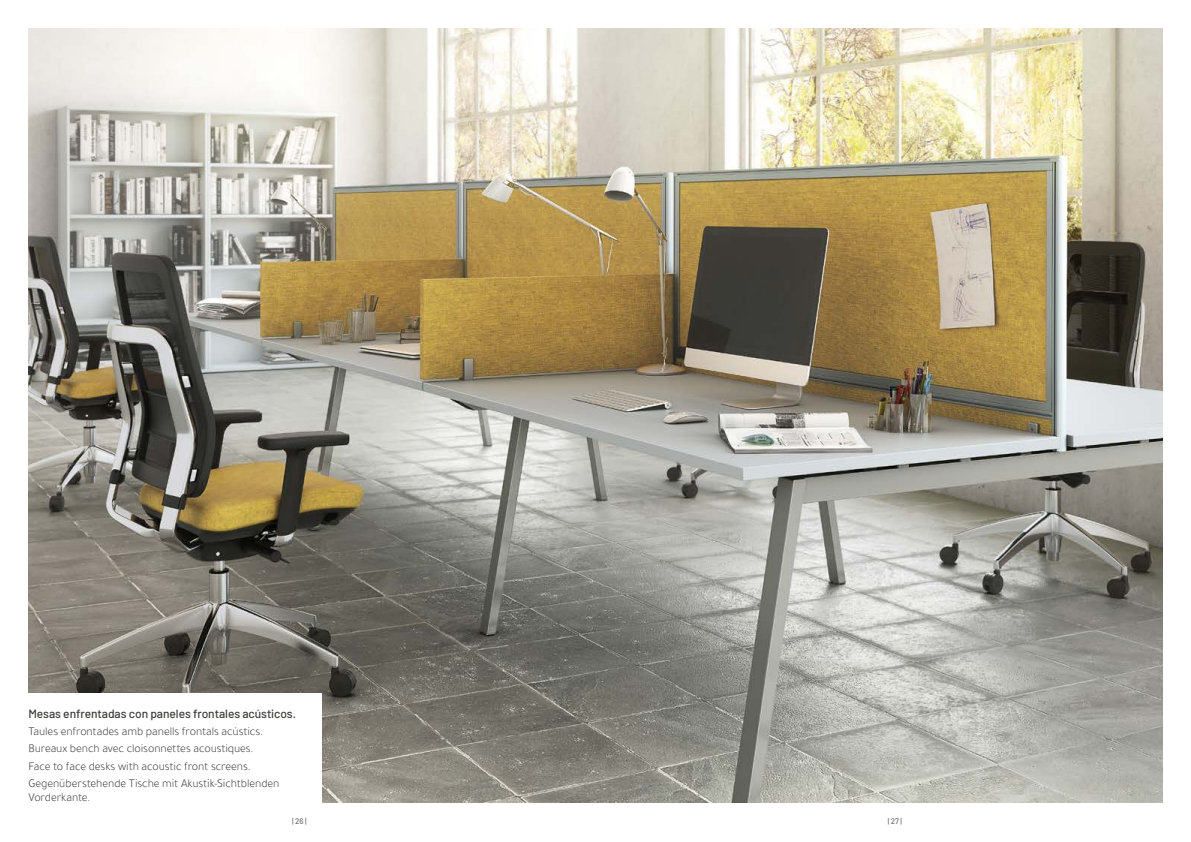
<style>
.page{position:relative;width:1191px;height:842px;background:#fff}
.page>*{position:absolute;margin:0;border:0;box-sizing:border-box;transform-origin:0 0}
.t1{font:300 12px/17.2px "Tajawal";letter-spacing:-.005em;color:#3c3c3b}
.t2{font:500 12px "Barlow";letter-spacing:-.005em;color:#3c3c3b}
.t3{font:500 8px "Barlow";color:#706f6f}
</style>
<div class="page">
<img style="left:28px;top:28px;width:1134px;height:774px">
<div style="left:21px;top:693px;width:301px;height:119px;background:#fff"></div>
<p class="t2" style="left:28px;top:705px;width:269px">Mesas enfrentadas con paneles frontales acústicos.</p>
<p class="t1" style="left:28px;top:723px;width:253px">Taules enfrontades amb panells frontals acústics.<br>Bureaux bench avec cloisonnettes acoustiques.<br>Face to face desks with acoustic front screens.<br>Gegenüberstehende Tische mit Akustik-Sichtblenden</p>
<p class="t1" style="left:28px;top:789px;width:63px">Vorderkante.</p>
<p class="t3" style="left:292px;top:816px;width:16px">| 26 |</p>
<p class="t3" style="left:887px;top:816px;width:16px">| 27 |</p>
</div>
